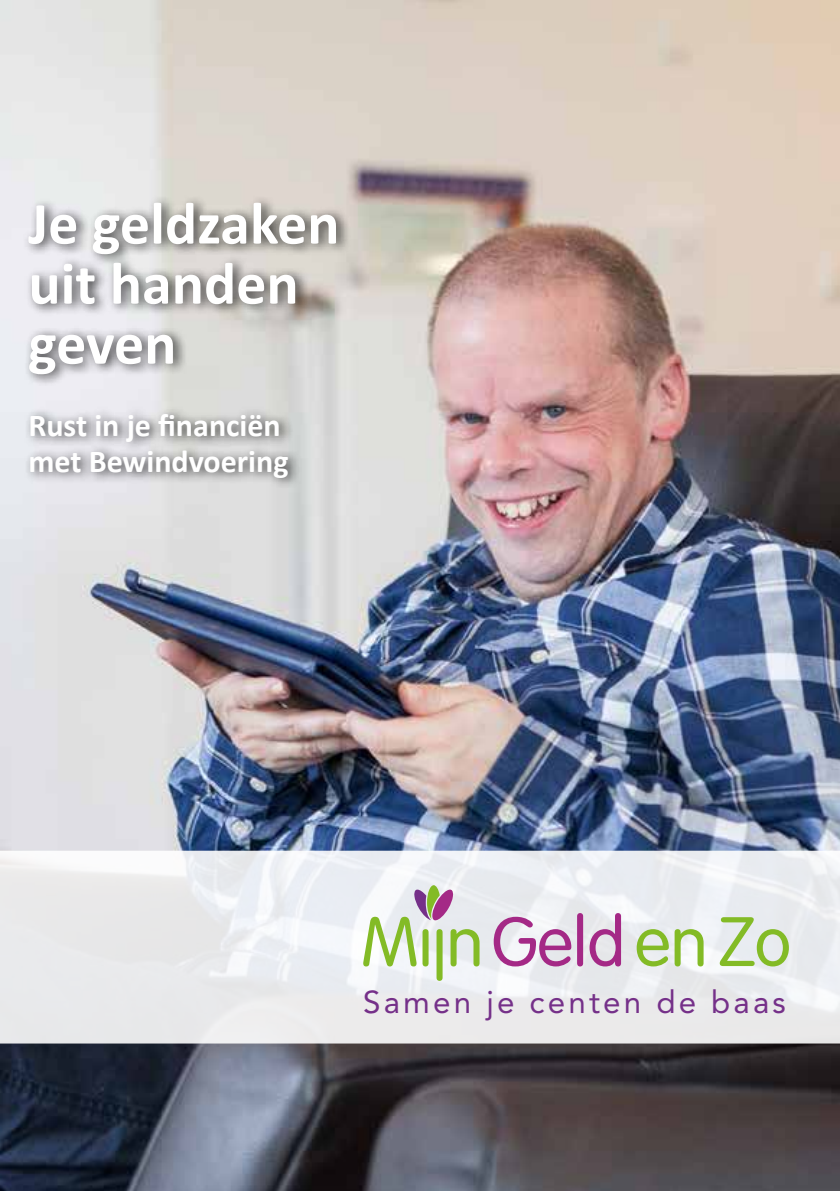
<style>
.page{position:relative;width:840px;height:1191px;background:#fff}
.page>*{position:absolute;margin:0;border:0;box-sizing:border-box;transform-origin:0 0}
.t1{font:700 60px/60px "Calibri";color:#fff}
.t2{font:700 32px/36px "Calibri";color:#fff}
.t3{font:31.4px "Avenir LT Std";letter-spacing:.1em;color:#753089}
</style>
<div class="page">
<img style="left:0;top:0;width:839px;height:1191px">
<svg style="left:0;top:850px;width:839px;height:193px;fill:#eaebed"></svg>
<div style="left:436px;top:929px;width:6px;height:52px;background:#83bb26;border-radius:3px"></div>
<svg style="left:363px;top:885px;width:116px;height:81px"></svg>
<svg style="left:493px;top:916px;width:78px;height:50px"></svg>
<svg style="left:576px;top:913px;width:6px;height:53px"></svg>
<svg style="left:589px;top:913px;width:31px;height:53px;background:#cd9fc4"></svg>
<svg style="left:636px;top:929px;width:32px;height:37px"></svg>
<svg style="left:674px;top:929px;width:29px;height:37px"></svg>
<svg style="left:719px;top:917px;width:69px;height:49px;background:#c7dbad"></svg>
<div style="left:23px;top:195px;width:328px;height:294px;background:#000;opacity:.75"></div>
<h1 class="t1" style="left:28px;top:191px;width:312px">Je geldzaken uit handen geven</h1>
<p class="t2" style="left:28px;top:406px;width:261px">Rust in je financiën met Bewindvoering</p>
<p class="t3" style="left:363px;top:983px;width:424px">Samen je centen de baas</p>
</div>
